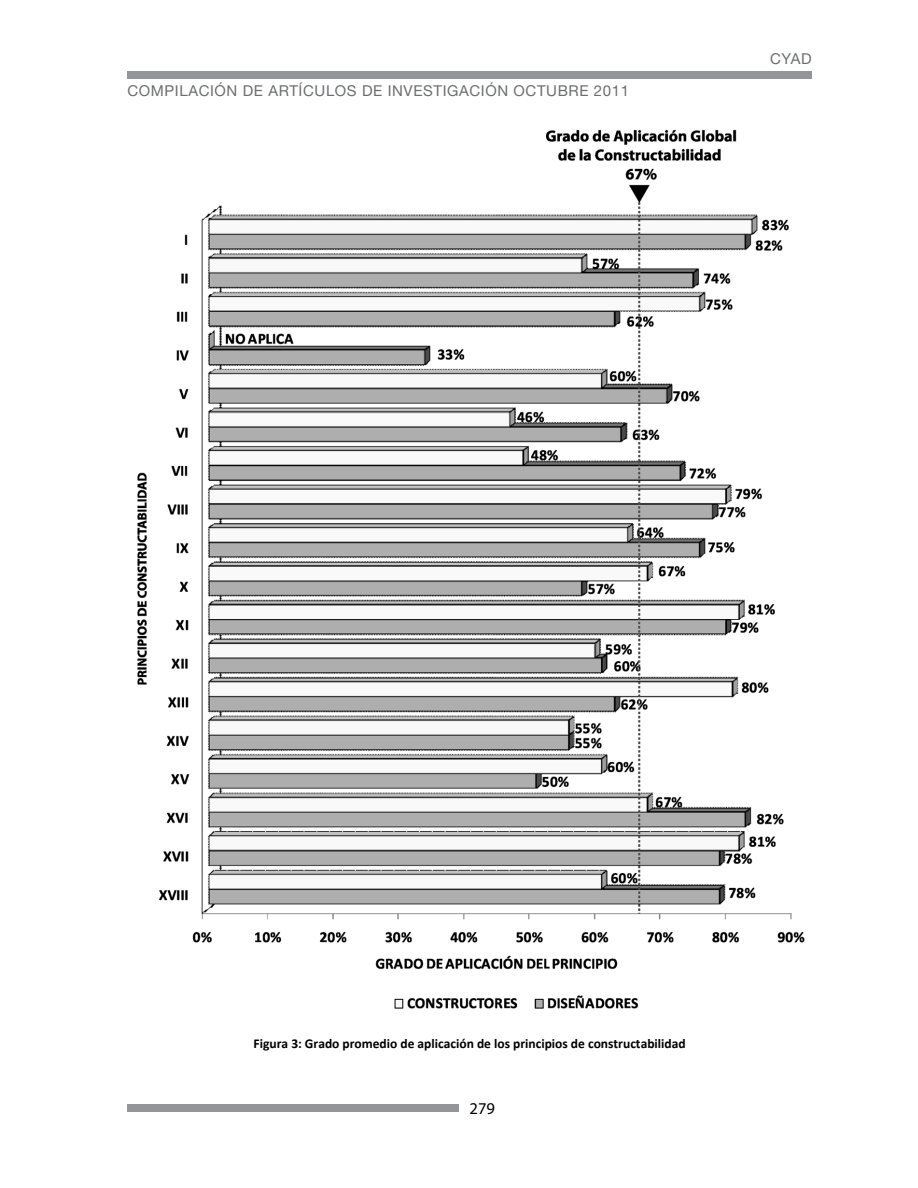
<style>
.page{position:relative;width:918px;height:1188px;background:#fff}
.page>*{position:absolute;margin:0;border:0;box-sizing:border-box;transform-origin:0 0}
.t1{font:16.5px "Myriad Pro";color:#000}
.t2{font:15px "Helvetica Neue LT Std";letter-spacing:.04em;color:#6d6e71}
.t3{font:700 13.5px "Calibri";color:#000}
</style>
<div class="page">
<div style="left:128px;top:71px;width:684px;height:8px;background:#939598"></div>
<div style="left:128px;top:1104px;width:331px;height:8px;background:#939598"></div>
<img style="left:137px;top:129px;width:668px;height:880px">
<p class="t2" style="left:128px;top:81px;width:503px">COMPILACIÓN DE ARTÍCULOS DE INVESTIGACIÓN OCTUBRE 2011</p>
<p class="t2" style="left:770px;top:50px;width:43px">CYAD</p>
<p class="t3" style="left:254px;top:1035px;width:434px">Figura 3: Grado promedio de aplicación de los principios de constructabilidad</p>
<p class="t1" style="left:470px;top:1098px;width:27px">279</p>
</div>
